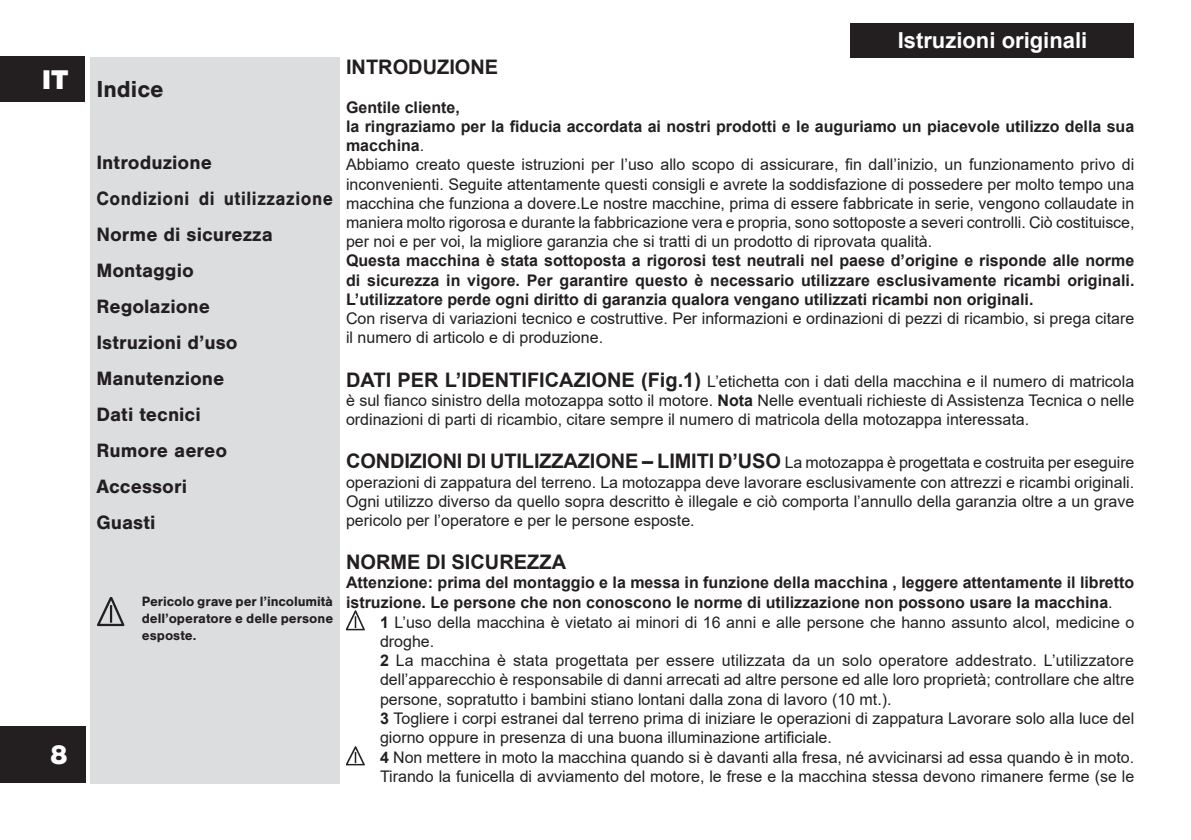
<style>
.page{position:relative;width:1191px;height:840px;background:#fff}
.page>*{position:absolute;margin:0;border:0;box-sizing:border-box;transform-origin:0 0}
.t1{font:900 28px "Nimbus San";color:#fff}
.t2{font:700 24px "Nimbus San";color:#231f20}
.t3{font:700 22px "Arial";color:#fff}
.t4{font:700 20px "Nimbus San";color:#231f20}
.Normale{font:700 20px "Arial";color:#231f20}
.t5{font:700 20px "Nimbus San";letter-spacing:.025em;color:#231f20;scale:.91 1}
.t6{font:16px/19.2px "Arial";color:#231f20;text-align:justify}
.Normale-2{font:700 16px/19.2px "Arial";color:#231f20}
.t7{font:700 14px/16.8px "Nimbus San";color:#231f20;text-align:justify}
.s1{font-weight:400}
.s2{font-weight:700;font-size:20px}
.s3{font-weight:700}
</style>
<div class="page">
<div style="left:91px;top:57px;width:249px;height:725px;background:#dcdddf"></div>
<img style="left:97px;top:597px;width:28px;height:28px">
<img style="left:346px;top:610px;width:19px;height:19px">
<img style="left:346px;top:746px;width:19px;height:19px">
<div style="left:850px;top:23px;width:284px;height:34px;background:#231f20"></div>
<div style="left:0;top:57px;width:85px;height:45px;background:#231f20"></div>
<div style="left:0;top:726px;width:85px;height:56px;background:#231f20"></div>
<h1 class="t1" style="left:42px;top:63px;width:28px">IT</h1>
<h1 class="t1" style="left:50px;top:738px;width:20px">8</h1>
<p class="t2" style="left:96px;top:75px;width:69px">Indice</p>
<p class="t4" style="left:96px;top:151px;width:117px">Introduzione</p>
<p class="t5" style="left:96px;top:187px;width:261px">Condizioni di utilizzazione</p>
<p class="t4" style="left:96px;top:223px;width:178px">Norme di sicurezza</p>
<p class="t4" style="left:96px;top:259px;width:99px">Montaggio</p>
<p class="t4" style="left:96px;top:295px;width:115px">Regolazione</p>
<p class="t4" style="left:96px;top:331px;width:143px">Istruzioni d’uso</p>
<p class="t4" style="left:96px;top:367px;width:130px">Manutenzione</p>
<p class="t4" style="left:96px;top:403px;width:106px">Dati tecnici</p>
<p class="t4" style="left:96px;top:439px;width:132px">Rumore aereo</p>
<p class="t4" style="left:96px;top:475px;width:92px">Accessori</p>
<p class="t4" style="left:96px;top:511px;width:61px">Guasti</p>
<p class="t7" style="left:142px;top:593px;width:193px">Pericolo grave per l’incolumità dell’operatore e delle persone esposte.</p>
<p class="t3" style="left:897px;top:25px;width:191px">Istruzioni originali</p>
<p class="Normale" style="left:346px;top:53px;width:154px">INTRODUZIONE</p>
<p class="Normale-2" style="left:346px;top:98px;width:115px">Gentile cliente,</p>
<p class="Normale-2" style="left:346px;top:117px;width:789px">la ringraziamo per la fiducia accordata ai nostri prodotti e le auguriamo un piacevole utilizzo della sua macchina<span class="s1">.</span></p>
<p class="t6" style="left:346px;top:155px;width:790px">Abbiamo creato queste istruzioni per l’uso allo scopo di assicurare, fin dall’inizio, un funzionamento privo di inconvenienti. Seguite attentamente questi consigli e avrete la soddisfazione di possedere per molto tempo una macchina che funziona a dovere.Le nostre macchine, prima di essere fabbricate in serie, vengono collaudate in maniera molto rigorosa e durante la fabbricazione vera e propria, sono sottoposte a severi controlli. Ciò costituisce, per noi e per voi, la migliore garanzia che si tratti di un prodotto di riprovata qualità.</p>
<p class="Normale-2" style="left:346px;top:251px;width:790px;text-align:justify">Questa macchina è stata sottoposta a rigorosi test neutrali nel paese d’origine e risponde alle norme di sicurezza in vigore. Per garantire questo è necessario utilizzare esclusivamente ricambi originali.<br>L’utilizzatore perde ogni diritto di garanzia qualora vengano utilizzati ricambi non originali.</p>
<p class="t6" style="left:346px;top:308px;width:789px">Con riserva di variazioni tecnico e costruttive. Per informazioni e ordinazioni di pezzi di ricambio, si prega citare il numero di articolo e di produzione.</p>
<p class="t6" style="left:346px;top:371px;width:789px"><span class="s2">DATI PER L’IDENTIFICAZIONE (Fig.1)</span> L’etichetta con i dati della macchina e il numero di matricola è sul fianco sinistro della motozappa sotto il motore. <span class="s3">Nota</span> Nelle eventuali richieste di Assistenza Tecnica o nelle ordinazioni di parti di ricambio, citare sempre il numero di matricola della motozappa interessata.</p>
<p class="t6" style="left:346px;top:452px;width:790px"><span class="s2">CONDIZIONI DI UTILIZZAZIONE – LIMITI D’USO</span> La motozappa è progettata e costruita per eseguire operazioni di zappatura del terreno. La motozappa deve lavorare esclusivamente con attrezzi e ricambi originali.<br>Ogni utilizzo diverso da quello sopra descritto è illegale e ciò comporta l’annullo della garanzia oltre a un grave pericolo per l’operatore e per le persone esposte.</p>
<p class="Normale" style="left:346px;top:547px;width:221px">NORME DI SICUREZZA</p>
<p class="Normale-2" style="left:346px;top:573px;width:789px">Attenzione: prima del montaggio e la messa in funzione della macchina , leggere attentamente il libretto istruzione. Le persone che non conoscono le norme di utilizzazione non possono usare la macchina<span class="s1">.</span></p>
<p class="t6" style="left:380px;top:612px;width:755px"><span class="s3">1</span> L’uso della macchina è vietato ai minori di 16 anni e alle persone che hanno assunto alcol, medicine o droghe.</p>
<p class="t6" style="left:380px;top:650px;width:755px"><span class="s3">2</span> La macchina è stata progettata per essere utilizzata da un solo operatore addestrato. L’utilizzatore dell’apparecchio è responsabile di danni arrecati ad altre persone ed alle loro proprietà; controllare che altre persone, sopratutto i bambini stiano lontani dalla zona di lavoro (10 mt.).</p>
<p class="t6" style="left:380px;top:708px;width:755px"><span class="s3">3</span> Togliere i corpi estranei dal terreno prima di iniziare le operazioni di zappatura Lavorare solo alla luce del giorno oppure in presenza di una buona illuminazione artificiale.</p>
<p class="t6" style="left:380px;top:747px;width:755px"><span class="s3">4</span> Non mettere in moto la macchina quando si è davanti alla fresa, né avvicinarsi ad essa quando è in moto.<br>Tirando la funicella di avviamento del motore, le frese e la macchina stessa devono rimanere ferme (se le</p>
</div>
